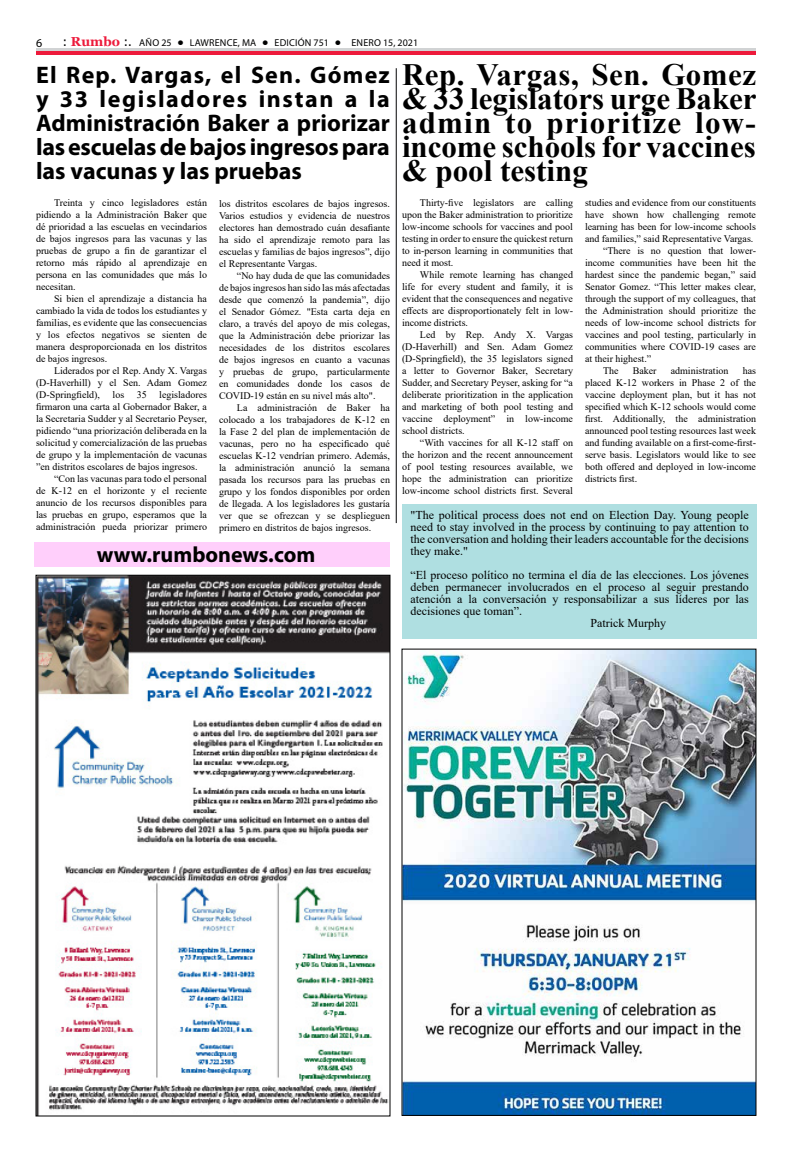
<style>
.page{position:relative;width:792px;height:1152px;background:#fff}
.page>*{position:absolute;margin:0;border:0;box-sizing:border-box;transform-origin:0 0}
.t1{font:700 31px/24px "Times New Roman";color:#000;text-align:justify}
.t2{font:700 24px/24px "Myriad Pro";letter-spacing:-.01em;color:#000;text-align:justify}
.t3{font:700 22px "Myriad Pro";color:#000}
.t4{font:12px/12px "Times New Roman";color:#000;text-align:justify}
.t5{font:12px "Myriad Pro";color:#000}
.t6{font:10px/12px "Times New Roman";color:#000;text-align:justify}
.t7{font:10px "Myriad Pro";letter-spacing:.02em;color:#000}
.s1{font-family:"Tahoma";font-size:12px}
.s2{font-family:"Georgia";font-weight:700;font-size:13px;color:#ed1a3b}
.s3{font-family:"Tahoma";font-weight:700;color:#fff}
</style>
<div class="page">
<div style="left:36px;top:50px;width:720px;height:5px;background:#ed1a3b"></div>
<hr style="left:36px;top:48px;width:720px;height:2px;background:#d1d3d4">
<div style="left:34px;top:543px;width:356px;height:24px;background:#ffcffb"></div>
<img style="left:38px;top:577px;width:350px;height:537px">
<hr style="left:396px;top:68px;width:1px;height:455px;background:#030304">
<img style="left:404px;top:651px;width:350px;height:463px">
<div style="left:402px;top:505px;width:355px;height:134px;background:#afdfe1"></div>
<p class="t5" style="left:36px;top:36px;width:8px">6</p>
<p class="t7" style="left:63px;top:36px;width:357px"><span class="s1">:</span> <span class="s2">Rumbo</span> <span class="s1">:.</span> AÑO 25 <span class="s3">•</span> LAWRENCE, MA <span class="s3">•</span> EDICIÓN 751 <span class="s3">•</span> ENERO 15, 2021</p>
<h2 class="t2" style="left:36px;top:62px;width:355px">El Rep. Vargas, el Sen. Gómez y 33 legisladores instan a la Administración Baker a priorizar las escuelas de bajos ingresos para las vacunas y las pruebas</h2>
<h1 class="t1" style="left:402px;top:61px;width:356px">Rep. Vargas, Sen. Gomez &amp; 33 legislators urge Baker admin to prioritize low&shy;income schools for vaccines &amp; pool testing</h1>
<p class="t6" style="left:36px;top:196px;width:173px;text-indent:18px">Treinta y cinco legisladores están pidiendo a la Administración Baker que dé prioridad a las escuelas en vecindarios de bajos ingresos para las vacunas y las pruebas de grupo a fin de garantizar el retorno más rápido al aprendizaje en persona en las comunidades que más lo necesitan.</p>
<p class="t6" style="left:36px;top:292px;width:173px;text-indent:18px">Si bien el aprendizaje a distancia ha cambiado la vida de todos los estudiantes y familias, es evidente que las consecuencias y los efectos negativos se sienten de manera desproporcionada en los distritos de bajos ingresos.</p>
<p class="t6" style="left:54px;top:364px;width:154px">Liderados por el Rep. Andy X. Vargas</p>
<p class="t6" style="left:36px;top:376px;width:173px">(D-Haverhill) y el Sen. Adam Gomez</p>
<p class="t6" style="left:36px;top:388px;width:173px">(D-Springfield), los 35 legisladores</p>
<p class="t6" style="left:36px;top:400px;width:173px">firmaron una carta al Gobernador Baker, a</p>
<p class="t6" style="left:36px;top:412px;width:173px">la Secretaria Sudder y al Secretario Peyser,</p>
<p class="t6" style="left:36px;top:424px;width:172px">pidiendo “una priorización deliberada en la</p>
<p class="t6" style="left:36px;top:436px;width:172px">solicitud y comercialización de las pruebas</p>
<p class="t6" style="left:36px;top:448px;width:172px">de grupo y la implementación de vacunas</p>
<p class="t6" style="left:36px;top:460px;width:163px">”en distritos escolares de bajos ingresos.</p>
<p class="t6" style="left:54px;top:472px;width:155px">“Con las vacunas para todo el personal</p>
<p class="t6" style="left:36px;top:484px;width:173px">de K-12 en el horizonte y el reciente</p>
<p class="t6" style="left:36px;top:496px;width:173px">anuncio de los recursos disponibles para</p>
<p class="t6" style="left:36px;top:508px;width:172px">las pruebas en grupo, esperamos que la</p>
<p class="t6" style="left:36px;top:520px;width:173px">administración pueda priorizar primero</p>
<p class="t6" style="left:219px;top:197px;width:173px">los distritos escolares de bajos ingresos.<br>Varios estudios y evidencia de nuestros electores han demostrado cuán desafiante ha sido el aprendizaje remoto para las escuelas y familias de bajos ingresos”, dijo el Representante Vargas.</p>
<p class="t6" style="left:219px;top:269px;width:173px;text-indent:18px">“No hay duda de que las comunidades de bajos ingresos han sido las más afectadas desde que comenzó la pandemia”, dijo el Senador Gómez. "Esta carta deja en claro, a través del apoyo de mis colegas, que la Administración debe priorizar las necesidades de los distritos escolares de bajos ingresos en cuanto a vacunas y pruebas de grupo, particularmente en comunidades donde los casos de COVID-19 están en su nivel más alto".</p>
<p class="t6" style="left:219px;top:401px;width:173px;text-indent:18px">La administración de Baker ha colocado a los trabajadores de K-12 en la Fase 2 del plan de implementación de vacunas, pero no ha especificado qué escuelas K-12 vendrían primero. Además, la administración anunció la semana pasada los recursos para las pruebas en grupo y los fondos disponibles por orden de llegada. A los legisladores les gustaría ver que se ofrezcan y se desplieguen primero en distritos de bajos ingresos.</p>
<h3 class="t3" style="left:97px;top:540px;width:220px">www.rumbonews.com</h3>
<p class="t6" style="left:402px;top:196px;width:173px;text-indent:18px">Thirty-five legislators are calling upon the Baker administration to prioritize low-income schools for vaccines and pool testing in order to ensure the quickest return to in-person learning in communities that need it most.</p>
<p class="t6" style="left:402px;top:268px;width:173px;text-indent:18px">While remote learning has changed life for every student and family, it is evident that the consequences and negative effects are disproportionately felt in low&shy;income districts.</p>
<p class="t6" style="left:402px;top:328px;width:173px;text-indent:18px">Led by Rep. Andy X. Vargas (D-Haverhill) and Sen. Adam Gomez (D-Springfield), the 35 legislators signed a letter to Governor Baker, Secretary Sudder, and Secretary Peyser, asking for “a deliberate prioritization in the application and marketing of both pool testing and vaccine deployment” in low-income school districts.</p>
<p class="t6" style="left:402px;top:436px;width:173px;text-indent:18px">“With vaccines for all K-12 staff on the horizon and the recent announcement of pool testing resources available, we hope the administration can prioritize low-income school districts first. Several</p>
<p class="t6" style="left:585px;top:196px;width:173px">studies and evidence from our constituents</p>
<p class="t6" style="left:585px;top:208px;width:173px">have shown how challenging remote</p>
<p class="t6" style="left:585px;top:220px;width:172px">learning has been for low-income schools</p>
<p class="t6" style="left:585px;top:232px;width:170px">and families,” said Representative Vargas.</p>
<p class="t6" style="left:603px;top:244px;width:155px">“There is no question that lower-</p>
<p class="t6" style="left:585px;top:256px;width:173px">income communities have been hit the</p>
<p class="t6" style="left:585px;top:268px;width:173px">hardest since the pandemic began,” said</p>
<p class="t6" style="left:585px;top:280px;width:173px">Senator Gomez. “This letter makes clear,</p>
<p class="t6" style="left:585px;top:292px;width:173px">through the support of my colleagues, that</p>
<p class="t6" style="left:585px;top:304px;width:173px">the Administration should prioritize the</p>
<p class="t6" style="left:585px;top:316px;width:173px">needs of low-income school districts for</p>
<p class="t6" style="left:585px;top:328px;width:173px">vaccines and pool testing, particularly in</p>
<p class="t6" style="left:585px;top:340px;width:173px">communities where COVID-19 cases are</p>
<p class="t6" style="left:585px;top:352px;width:68px">at their highest.”</p>
<p class="t6" style="left:603px;top:364px;width:17px">The</p>
<p class="t6" style="left:633px;top:364px;width:25px">Baker</p>
<p class="t6" style="left:671px;top:364px;width:59px">administration</p>
<p class="t6" style="left:585px;top:364px;width:173px;text-indent:158px">has placed K-12 workers in Phase 2 of the vaccine deployment plan, but it has not specified which K-12 schools would come first. Additionally, the administration announced pool testing resources last week and funding available on a first-come-first&shy;serve basis. Legislators would like to see both offered and deployed in low-income districts first.</p>
<p class="t4" style="left:411px;top:508px;width:340px">"The political process does not end on Election Day. Young people need to stay involved in the process by continuing to pay attention to the conversation and holding their leaders accountable for the decisions they make."</p>
<p class="t4" style="left:411px;top:568px;width:340px">“El proceso político no termina el día de las elecciones. Los jóvenes</p>
<p class="t4" style="left:411px;top:580px;width:340px">deben permanecer involucrados en el proceso al seguir prestando</p>
<p class="t4" style="left:411px;top:592px;width:340px">atención a la conversación y responsabilizar a sus líderes por las</p>
<p class="t4" style="left:411px;top:604px;width:113px">decisiones que toman”.</p>
<p class="t4" style="left:591px;top:616px;width:77px">Patrick Murphy</p>
</div>
